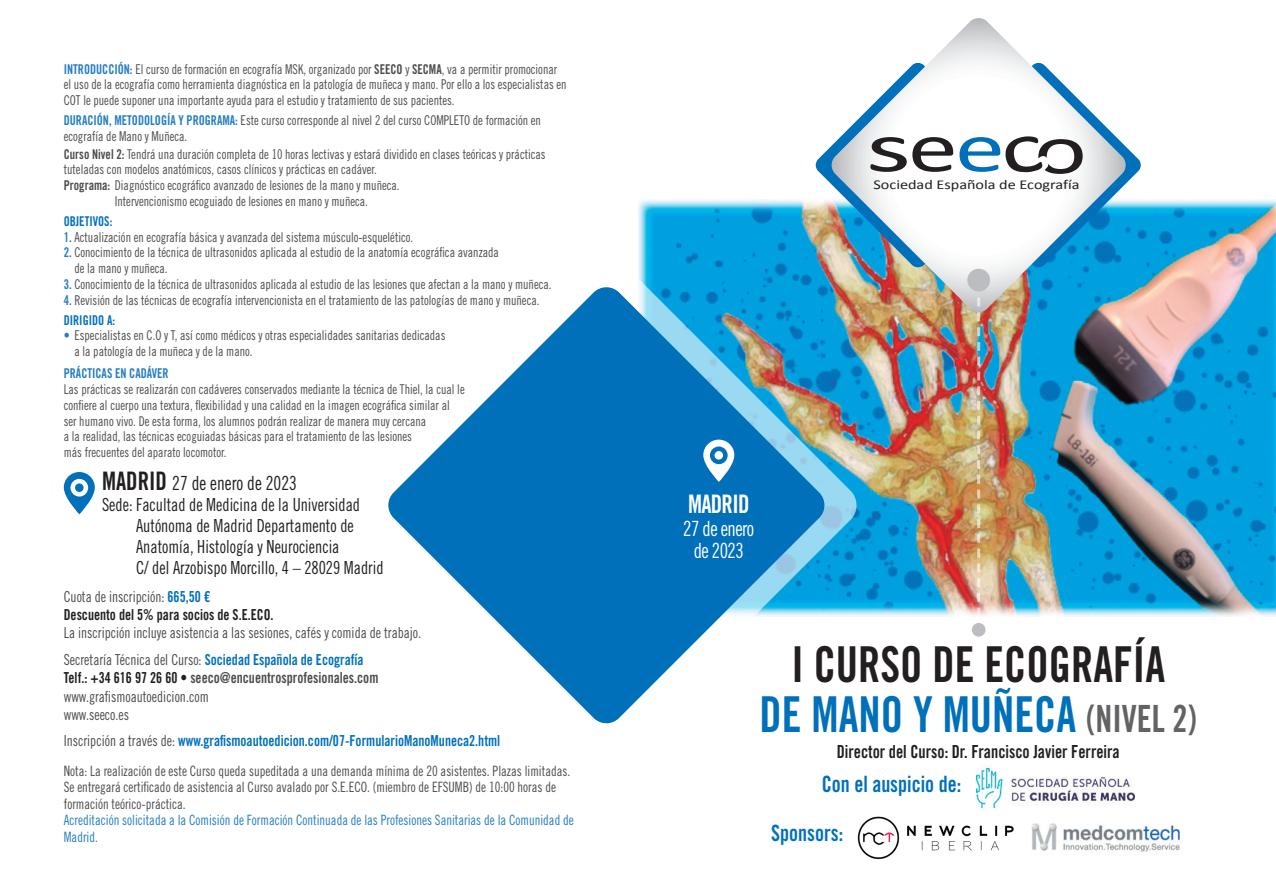
<style>
.page{position:relative;width:1276px;height:893px;background:#fff}
.page>*{position:absolute;margin:0;border:0;box-sizing:border-box;transform-origin:0 0}
.t1{font:49.5px/49.5px "Trade Gothic LT Std Bd Cn 20";color:#231f20;text-align:center;scale:.9 1}
.t2{font:25.5px "Trade Gothic LT Std Bd Cn 20";letter-spacing:-.03em;color:#fff;scale:.9 1}
.t3{font:22.5px "Trade Gothic LT Std Bd Cn 20";color:#0070ba;scale:.9 1}
.t4{font:21px/22.5px "Trade Gothic LT Std Cn 18";letter-spacing:-.03em;color:#fff;text-align:center;scale:.9 1}
.t5{font:19.5px "Trade Gothic LT Std Cn 18";color:#231f20;scale:.9 1}
.t6{font:18px/21px "Trade Gothic LT Std Cn 18";color:#231f20;scale:.9 1}
.t7{font:18px "Trade Gothic LT Std Bd Cn 20";color:#231f20;scale:.9 1}
.t8{font:15.15px/18.1px "Trade Gothic LT Std Cn 18";color:#4b4c4d;scale:.9 1}
.t9{font:15.15px/18.1px "Trade Gothic LT Std Bd Cn 20";color:#4b4c4d;scale:.9 1}
.t10{font:15.15px "Trade Gothic LT Std Bd Cn 20";color:#0070ba;scale:.9 1}
.t11{font:15.15px "Trade Gothic LT Std Bd Cn 20";color:#231f20;scale:.9 1}
.t12{font:14.25px/16.5px "Trade Gothic LT Std Cn 18";color:#4b4c4d;scale:.9 1}
.t13{font:14.25px/16.5px "Trade Gothic LT Std Cn 18";color:#247dc2;scale:.9 1}
.t14{font:13.5px/15.8px "Trade Gothic LT Std Cn 18";color:#4b4c4d;scale:.9 1}
.t15{font:13.5px "Calibri";color:#231f20;scale:1.2 1}
.t16{font:13.5px "Trade Gothic LT Std Bd Cn 20";color:#0070ba;scale:.9 1}
.t17{font:13.5px "Trade Gothic LT Std Bd Cn 20";color:#247dc2;scale:.9 1}
.s1{font-family:"Trade Gothic LT Std Bd Cn 20";color:#247dc2}
.s2{font-family:"Trade Gothic LT Std Bd Cn 20"}
.s3{color:#247dc2}
.s4{font-family:"Trade Gothic LT Std Bd Cn 20";font-size:25.5px}
.s5{font-family:"Trade Gothic LT Std Bd Cn 20";color:#0070ba}
.s6{font-family:"Trade Gothic LT Std Cn 18"}
.s7{color:#0070ba}
.s8{color:#231f20}
.s9{font-family:"Trade Gothic LT Std Cn 18";color:#4b4c4d}
.s10{font-size:37.5px;color:#636366}
</style>
<div class="page">
<img style="left:638px;top:200px;width:638px;height:417px">
<svg style="left:638px;top:255px;width:220px;height:362px;fill:#00a0df"></svg>
<svg style="left:388px;top:285px;width:438px;height:439px;fill:#0070ba"></svg>
<svg style="left:703px;top:440px;width:31px;height:42px"></svg>
<div style="left:710px;top:446px;width:17px;height:18px;background:#0070ba;border-radius:50%"></div>
<div style="left:714px;top:451px;width:9px;height:9px;background:#fff;border-radius:50%"></div>
<svg style="left:64px;top:472px;width:31px;height:42px"></svg>
<div style="left:70px;top:479px;width:18px;height:18px;background:#fff;border-radius:50%"></div>
<div style="left:75px;top:483px;width:9px;height:9px;background:#0070ba;border-radius:50%"></div>
<svg style="left:830px;top:18px;width:297px;height:295px"></svg>
<div style="left:967px;top:269px;width:23px;height:22px;background:#bcbdc0;border-radius:50%"></div>
<div style="left:972px;top:623px;width:13px;height:14px;background:#bcbdc0;border-radius:50%"></div>
<svg style="left:977px;top:298px;width:3px;height:319px"></svg>
<svg style="left:815px;top:62px;width:326px;height:206px"></svg>
<img style="left:1031px;top:823px;width:149px;height:29px">
<img style="left:857px;top:816px;width:157px;height:44px">
<img style="left:976px;top:767px;width:158px;height:42px">
<p class="t14" style="left:64px;top:61px;width:560px"><span class="s1">INTRODUCCIÓN:</span> El curso de formación en ecografía MSK, organizado por <span class="s2">SEECO</span> y <span class="s2">SECMA</span>, va a permitir promocionar el uso de la ecografía como herramienta diagnóstica en la patología de muñeca y mano. Por ello a los especialistas en<br>COT le puede suponer una importante ayuda para el estudio y tratamiento de sus pacientes.</p>
<p class="t14" style="left:64px;top:112px;width:532px"><span class="s1">DURACIÓN, METODOLOGÍA Y PROGRAMA:</span> Este curso corresponde al nivel 2 del curso COMPLETO de formación en ecografía de Mano y Muñeca.</p>
<p class="t14" style="left:64px;top:146px;width:537px"><span class="s2">Curso Nivel 2:</span> Tendrá una duración completa de 10 horas lectivas y estará dividido en clases teóricas y prácticas</p>
<p class="t14" style="left:64px;top:162px;width:349px">tuteladas con modelos anatómicos, casos clínicos y prácticas en cadáver.</p>
<p class="t14" style="left:64px;top:177px;width:375px"><span class="s2">Programa:</span> Diagnóstico ecográfico avanzado de lesiones de la mano y muñeca.</p>
<p class="t14" style="left:115px;top:193px;width:283px">Intervencionismo ecoguiado de lesiones en mano y muñeca.</p>
<p class="t16" style="left:64px;top:213px;width:55px">OBJETIVOS:</p>
<p class="t14" style="left:64px;top:229px;width:390px"><span class="s1">1.</span> Actualización en ecografía básica y avanzada del sistema músculo-esquelético.</p>
<p class="t14" style="left:74px;top:245px;width:473px;text-indent:-11px"><span class="s1">2.</span> Conocimiento de la técnica de ultrasonidos aplicada al estudio de la anatomía ecográfica avanzada de la mano y muñeca.</p>
<p class="t14" style="left:64px;top:276px;width:543px"><span class="s1">3.</span> Conocimiento de la técnica de ultrasonidos aplicada al estudio de las lesiones que afectan a la mano y muñeca.</p>
<p class="t14" style="left:64px;top:292px;width:530px"><span class="s1">4.</span> Revisión de las técnicas de ecografía intervencionista en el tratamiento de las patologías de mano y muñeca.</p>
<p class="t16" style="left:64px;top:312px;width:58px">DIRIGIDO A:</p>
<p class="t14" style="left:74px;top:328px;width:414px;text-indent:-11px"><span class="s3">•</span> Especialistas en C.O y T, así como médicos y otras especialidades sanitarias dedicadas a la patología de la muñeca y de la mano.</p>
<p class="t17" style="left:64px;top:365px;width:118px">PRÁCTICAS EN CADÁVER</p>
<p class="t14" style="left:64px;top:381px;width:447px">Las prácticas se realizarán con cadáveres conservados mediante la técnica de Thiel, la cual le confiere al cuerpo una textura, flexibilidad y una calidad en la imagen ecográfica similar al ser humano vivo. De esta forma, los alumnos podrán realizar de manera muy cercana<br>a la realidad, las técnicas ecoguiadas básicas para el tratamiento de las lesiones<br>más frecuentes del aparato locomotor.</p>
<h3 class="t5" style="left:102px;top:472px;width:218px"><span class="s4">MADRID</span> 27 de enero de 2023</h3>
<h3 class="t6" style="left:136px;top:494px;width:276px;text-indent:-34px">Sede: Facultad de Medicina de la Universidad Autónoma de Madrid Departamento de Anatomía, Histología y Neurociencia<br>C/ del Arzobispo Morcillo, 4 – 28029 Madrid</h3>
<p class="t8" style="left:64px;top:587px;width:165px">Cuota de inscripción: <span class="s5">665,50 €</span></p>
<p class="t11" style="left:64px;top:606px;width:234px">Descuento del 5% para socios de S.E.ECO.</p>
<p class="t8" style="left:64px;top:624px;width:399px">La inscripción incluye asistencia a las sesiones, cafés y comida de trabajo.</p>
<p class="t9" style="left:64px;top:651px;width:351px"><span class="s6">Secretaría Técnica del Curso:</span> <span class="s7">Sociedad Española de Ecografía<br></span><span class="s8">Telf.: +34 616 97 26 60 •</span> seeco@encuentrosprofesionales.com</p>
<p class="t8" style="left:64px;top:687px;width:163px">www.grafismoautoedicion.com www.seeco.es</p>
<p class="t10" style="left:64px;top:732px;width:486px"><span class="s9">Inscripción a través de:</span> www.grafismoautoedicion.com/07-FormularioManoMuneca2.html</p>
<p class="t12" style="left:64px;top:762px;width:564px">Nota: La realización de este Curso queda supeditada a una demanda mínima de 20 asistentes. Plazas limitadas.<br>Se entregará certificado de asistencia al Curso avalado por S.E.ECO. (miembro de EFSUMB) de 10:00 horas de formación teórico-práctica.</p>
<p class="t13" style="left:64px;top:812px;width:568px">Acreditación solicitada a la Comisión de Formación Continuada de las Profesiones Sanitarias de la Comunidad de<br>Madrid.</p>
<p class="t15" style="left:873px;top:176px;width:173px">Sociedad Española de Ecografía</p>
<h2 class="t2" style="left:688px;top:488px;width:70px">MADRID</h2>
<h3 class="t4" style="left:683px;top:517px;width:80px">27 de enero de 2023</h3>
<h1 class="t1" style="left:759px;top:639px;width:487px">I CURSO DE ECOGRAFÍA<br><span class="s7">DE MANO Y MUÑECA</span> <span class="s10">(NIVEL 2)</span></h1>
<h3 class="t7" style="left:836px;top:741px;width:316px">Director del Curso: Dr. Francisco Javier Ferreira</h3>
<h3 class="t3" style="left:821px;top:770px;width:156px">Con el auspicio de:</h3>
<h3 class="t3" style="left:771px;top:820px;width:81px">Sponsors:</h3>
</div>
